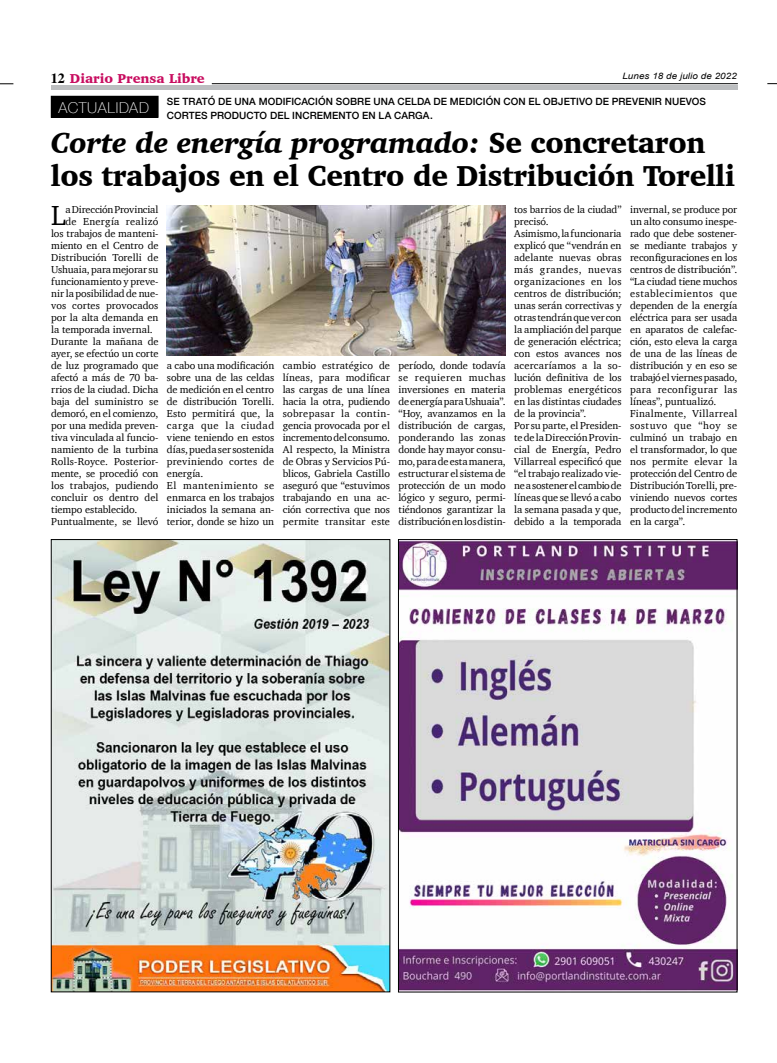
<style>
.page{position:relative;width:777px;height:1063px;background:#fff}
.page>*{position:absolute;margin:0;border:0;box-sizing:border-box;transform-origin:0 0}
.t1{font:900 29.6px/32.8px "Charter";letter-spacing:-.01em;color:#000;scale:.95 1}
.t2{font:28.3px "Charter";color:#000}
.t3{font:100 15px "Helvetica Neue";letter-spacing:.055em;color:#fff}
.t4{font:900 13.2px "Charter";color:#c80c5f}
.t5{font:10.4px/12px "Charter";letter-spacing:-.005em;color:#000}
.t6{font:10.4px "Charter";letter-spacing:.03em;color:#000}
.t7{font:500 10px/14px "Helvetica Neue";letter-spacing:.01em;color:#000}
.t8{font:italic 8.8px "Arial";letter-spacing:.01em;color:#000;scale:1.11 1}
.s1{font-family:"Times";font-weight:700;font-size:14px;color:#000}
.s2{font-style:italic}
</style>
<div class="page">
<hr style="left:212px;top:83px;width:526px;height:1px;background:#000">
<svg style="left:0;top:84px;width:13px;height:1px"></svg>
<div style="left:51px;top:85px;width:686px;height:5px;background:#bcbec0"></div>
<img style="left:53px;top:541px;width:335px;height:449px">
<img style="left:400px;top:541px;width:335px;height:449px">
<div style="left:398px;top:539px;width:339px;height:453px;border:1px solid #000"></div>
<div style="left:51px;top:96px;width:107px;height:21px;background:#000"></div>
<img style="left:167px;top:206px;width:339px;height:150px">
<p class="t4" style="left:51px;top:70px;width:155px"><span class="s1">12</span> Diario Prensa Libre</p>
<p class="t8" style="left:622px;top:70px;width:105px">Lunes 18 de julio de 2022</p>
<p class="t7" style="left:167px;top:94px;width:541px">SE TRATÓ DE UNA MODIFICACIÓN SOBRE UNA CELDA DE MEDICIÓN CON EL OBJETIVO DE PREVENIR NUEVOS<br>CORTES PRODUCTO DEL INCREMENTO EN LA CARGA.</p>
<h3 class="t3" style="left:59px;top:96px;width:92px">ACTUALIDAD</h3>
<h1 class="t1" style="left:51px;top:126px;width:721px"><span class="s2">Corte de energía programado:</span> Se concretaron los trabajos en el Centro de Distribución Torelli</h1>
<h2 class="t2" style="left:51px;top:191px;width:16px">L</h2>
<p class="t5" style="left:66px;top:203px;width:94px">a Dirección Provincial</p>
<p class="t6" style="left:66px;top:212px;width:94px">de Energía realizó</p>
<p class="t5" style="left:51px;top:227px;width:109px">los trabajos de manteni-</p>
<p class="t5" style="left:51px;top:239px;width:109px">miento en el Centro de</p>
<p class="t5" style="left:51px;top:251px;width:109px">Distribución Torelli de</p>
<p class="t5" style="left:51px;top:263px;width:109px">Ushuaia, para mejorar su</p>
<p class="t5" style="left:51px;top:275px;width:109px">funcionamiento y preve-</p>
<p class="t5" style="left:51px;top:287px;width:109px">nir la posibilidad de nue-</p>
<p class="t5" style="left:51px;top:299px;width:109px">vos cortes provocados</p>
<p class="t5" style="left:51px;top:311px;width:109px">por la alta demanda en</p>
<p class="t5" style="left:51px;top:323px;width:103px">la temporada invernal.</p>
<p class="t5" style="left:51px;top:335px;width:109px">Durante la mañana de</p>
<p class="t5" style="left:51px;top:347px;width:109px">ayer, se efectúo un corte</p>
<p class="t5" style="left:51px;top:359px;width:109px">de luz programado que</p>
<p class="t5" style="left:51px;top:371px;width:109px">afectó a más de 70 ba-</p>
<p class="t5" style="left:51px;top:383px;width:109px">rrios de la ciudad. Dicha</p>
<p class="t5" style="left:51px;top:395px;width:109px">baja del suministro se</p>
<p class="t5" style="left:51px;top:407px;width:109px">demoró, en el comienzo,</p>
<p class="t5" style="left:51px;top:419px;width:109px">por una medida preven-</p>
<p class="t5" style="left:51px;top:431px;width:109px">tiva vinculada al funcio-</p>
<p class="t5" style="left:51px;top:443px;width:109px">namiento de la turbina</p>
<p class="t5" style="left:51px;top:455px;width:109px">Rolls-Royce. Posterior-</p>
<p class="t5" style="left:51px;top:467px;width:109px">mente, se procedió con</p>
<p class="t5" style="left:51px;top:479px;width:109px">los trabajos, pudiendo</p>
<p class="t5" style="left:51px;top:491px;width:109px">concluir os dentro del</p>
<p class="t5" style="left:51px;top:503px;width:88px">tiempo establecido.</p>
<p class="t5" style="left:51px;top:515px;width:109px">Puntualmente, se llevó</p>
<p class="t5" style="left:167px;top:359px;width:109px">a cabo una modificación sobre una de las celdas de medición en el centro de distribución Torelli.<br>Esto permitirá que, la carga que la ciudad viene teniendo en estos días, pueda ser sostenida previniendo cortes de energía.<br>El mantenimiento se enmarca en los trabajos iniciados la semana an&shy;terior, donde se hizo un</p>
<p class="t5" style="left:283px;top:359px;width:109px;text-align:justify">cambio estratégico de líneas, para modificar las cargas de una línea hacia la otra, pudiendo sobrepasar la contin&shy;gencia provocada por el incremento del consumo.<br>Al respecto, la Ministra de Obras y Servicios Pú&shy;blicos, Gabriela Castillo aseguró que “estuvimos trabajando en una ac&shy;ción correctiva que nos permite transitar este</p>
<p class="t5" style="left:398px;top:359px;width:109px;text-align:justify">período, donde todavía se requieren muchas inversiones en materia de energía para Ushuaia”. “Hoy, avanzamos en la distribución de cargas, ponderando las zonas donde hay mayor consu&shy;mo, para de esta manera, estructurar el sistema de protección de un modo lógico y seguro, permi&shy;tiéndonos garantizar la distribución en los distin-</p>
<p class="t5" style="left:514px;top:203px;width:109px">tos barrios de la ciudad” precisó.<br>Asimismo, la funcionaria explicó que “vendrán en adelante nuevas obras más grandes, nuevas organizaciones en los centros de distribución; unas serán correctivas y otras tendrán que ver con la ampliación del parque de generación eléctrica; con estos avances nos acercaríamos a la so&shy;lución definitiva de los problemas energéticos en las distintas ciudades de la provincia”.<br>Por su parte, el Presiden&shy;te de la Dirección Provin&shy;cial de Energía, Pedro<br>Villarreal especificó que “el trabajo realizado vie&shy;ne a sostener el cambio de líneas que se llevó a cabo la semana pasada y que, debido a la temporada</p>
<p class="t5" style="left:630px;top:203px;width:109px">invernal, se produce por un alto consumo inespe&shy;rado que debe sostener&shy;se mediante trabajos y reconfiguraciones en los centros de distribución”. “La ciudad tiene muchos establecimientos que dependen de la energía eléctrica para ser usada en aparatos de calefac&shy;ción, esto eleva la carga de una de las líneas de distribución y en eso se trabajó el viernes pasado, para reconfigurar las líneas”, puntualizó.<br>Finalmente, Villarreal sostuvo que “hoy se culminó un trabajo en el transformador, lo que nos permite elevar la protección del Centro de<br>Distribución Torelli, pre&shy;viniendo nuevos cortes producto del incremento en la carga”.</p>
</div>
